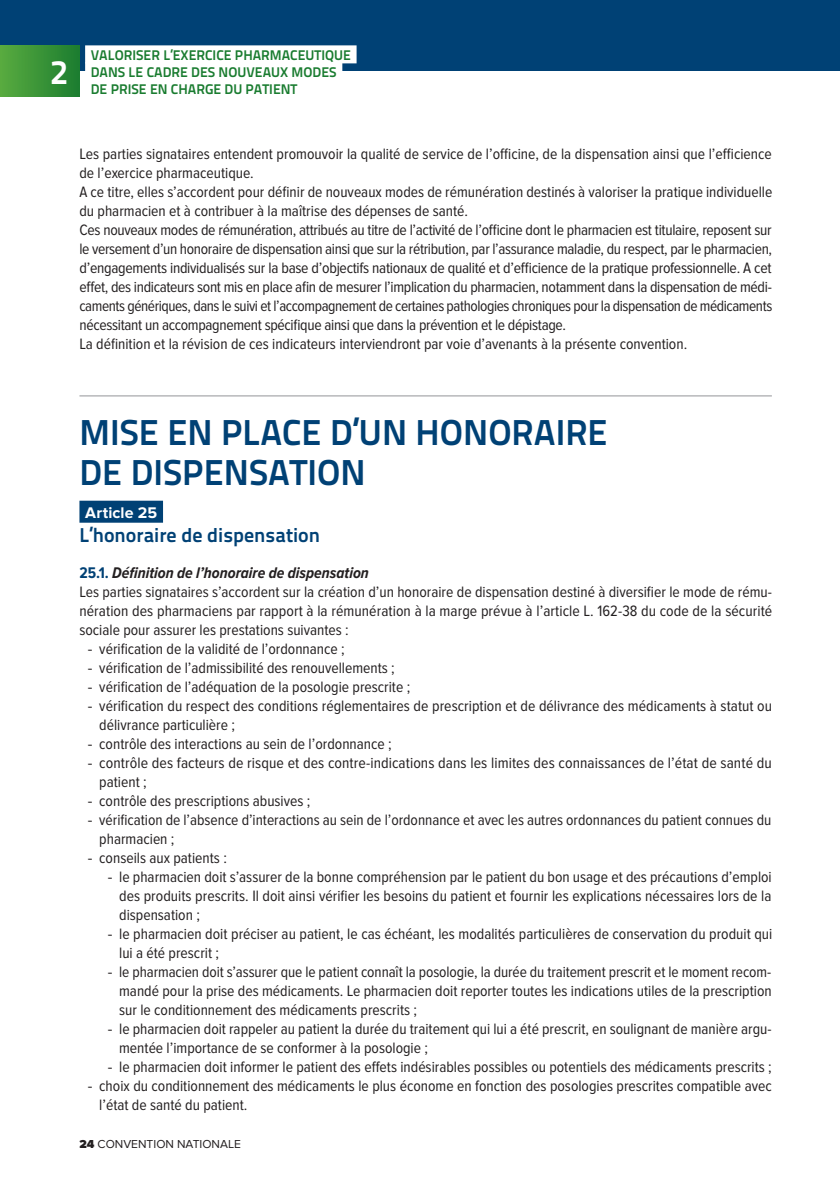
<style>
.page{position:relative;width:840px;height:1191px;background:#fff}
.page>*{position:absolute;margin:0;border:0;box-sizing:border-box;transform-origin:0 0}
.t1{font:700 36px "Titillium Text 22 L";color:#004175}
.t2{font:700 34px "Titillium Text 22 L";color:#fff}
.t3{font:700 20px "Titillium Text 22 L";color:#004175}
.t4{font:italic 700 16px "Proxima Nova Cond";color:#231f20}
.t5{font:700 16px "Proxima Nova";letter-spacing:.01em;color:#fff}
.t6{font:15.6px/19px "Proxima Nova Cond";color:#231f20}
.t7{font:15.6px/19px "Proxima Nova Cond";letter-spacing:-.02em;color:#231f20}
.t8{font:700 14px/17px "Titillium Text 22 L";color:#1a7c30}
.t9{font:12px "Proxima Nova";color:#231f20}
.s1{font-style:normal;color:#004175}
.s2{font-family:"Proxima Nova"}
.s3{font-weight:900}
</style>
<div class="page">
<div style="left:0;top:0;width:839px;height:70px;background:#004175"></div>
<div style="left:85px;top:45px;width:271px;height:18px;background:#fff"></div>
<div style="left:85px;top:62px;width:257px;height:18px;background:#fff"></div>
<div style="left:0;top:45px;width:79px;height:51px;background:linear-gradient(to right,#59ab3f,#1c7d30)"></div>
<hr style="left:79px;top:395px;width:692px;height:1px;background:#939598">
<div style="left:79px;top:501px;width:84px;height:22px;background:#004175"></div>
<h2 class="t2" style="left:50px;top:46px;width:20px">2</h2>
<p class="t8" style="left:91px;top:45px;width:261px">VALORISER L’EXERCICE PHARMACEUTIQUE<br>DANS LE CADRE DES NOUVEAUX MODES<br>DE PRISE EN CHARGE DU PATIENT</p>
<p class="t7" style="left:79px;top:145px;width:694px">Les parties signataires entendent promouvoir la qualité de service de l’officine, de la dispensation ainsi que l’efficience de l’exercice pharmaceutique.<br>A ce titre, elles s’accordent pour définir de nouveaux modes de rémunération destinés à valoriser la pratique individuelle du pharmacien et à contribuer à la maîtrise des dépenses de santé.<br>Ces nouveaux modes de rémunération, attribués au titre de l’activité de l’officine dont le pharmacien est titulaire, reposent sur le versement d’un honoraire de dispensation ainsi que sur la rétribution, par l’assurance maladie, du respect, par le pharmacien, d’engagements individualisés sur la base d’objectifs nationaux de qualité et d’efficience de la pratique professionnelle. A cet effet, des indicateurs sont mis en place afin de mesurer l’implication du pharmacien, notamment dans la dispensation de médi&shy;caments génériques, dans le suivi et l’accompagnement de certaines pathologies chroniques pour la dispensation de médicaments nécessitant un accompagnement spécifique ainsi que dans la prévention et le dépistage.<br>La définition et la révision de ces indicateurs interviendront par voie d’avenants à la présente convention.</p>
<h1 class="t1" style="left:79px;top:404px;width:162px">MISE ENPLACE</h1>
<h1 class="t1" style="left:330px;top:404px;width:108px">D’UN HONORAIRE</h1>
<h1 class="t1" style="left:79px;top:444px;width:72px">DE DISPENSATION</h1>
<p class="t5" style="left:85px;top:503px;width:74px">Article 25</p>
<p class="t3" style="left:79px;top:519px;width:242px">L’HONORAIRE DE DISPENSATION</p>
<p class="t4" style="left:79px;top:563px;width:291px"><span class="s1">25.1.</span> Définition de l’honoraire de dispensation</p>
<p class="t6" style="left:79px;top:582px;width:694px;text-align:justify">Les parties signataires s’accordent sur la création d’un honoraire de dispensation destiné à diversifier le mode de rému&shy;nération des pharmaciens par rapport à la rémunération à la marge prévue à l’article L. 162-38 du code de la sécurité sociale pour assurer les prestations suivantes :</p>
<p class="t6" style="left:88px;top:639px;width:258px"><span class="s2">-</span> vérification de la validité de l’ordonnance ;</p>
<p class="t6" style="left:88px;top:658px;width:308px"><span class="s2">-</span> vérification de l’admissibilité des renouvellements ;</p>
<p class="t6" style="left:88px;top:677px;width:323px"><span class="s2">-</span> vérification de l’adéquation de la posologie prescrite ;</p>
<p class="t6" style="left:99px;top:696px;width:674px;text-indent:-11px"><span class="s2">-</span> vérification du respect des conditions réglementaires de prescription et de délivrance des médicaments à statut ou délivrance particulière ;</p>
<p class="t6" style="left:88px;top:734px;width:305px"><span class="s2">-</span> contrôle des interactions au sein de l’ordonnance ;</p>
<p class="t6" style="left:99px;top:753px;width:673px;text-indent:-11px"><span class="s2">-</span> contrôle des facteurs de risque et des contre-indications dans les limites des connaissances de l’état de santé du patient ;</p>
<p class="t6" style="left:88px;top:791px;width:224px"><span class="s2">-</span> contrôle des prescriptions abusives ;</p>
<p class="t6" style="left:99px;top:810px;width:673px;text-indent:-11px"><span class="s2">-</span> vérification de l’absence d’interactions au sein de l’ordonnance et avec les autres ordonnances du patient connues du pharmacien ;</p>
<p class="t6" style="left:88px;top:848px;width:140px"><span class="s2">-</span> conseils aux patients :</p>
<p class="t6" style="left:119px;top:867px;width:653px;text-align:justify;text-indent:-11px"><span class="s2">-</span> le pharmacien doit s’assurer de la bonne compréhension par le patient du bon usage et des précautions d’emploi des produits prescrits. Il doit ainsi vérifier les besoins du patient et fournir les explications nécessaires lors de la dispensation ;</p>
<p class="t6" style="left:119px;top:924px;width:654px;text-indent:-11px"><span class="s2">-</span> le pharmacien doit préciser au patient, le cas échéant, les modalités particulières de conservation du produit qui lui a été prescrit ;</p>
<p class="t6" style="left:119px;top:962px;width:653px;text-align:justify;text-indent:-11px"><span class="s2">-</span> le pharmacien doit s’assurer que le patient connaît la posologie, la durée du traitement prescrit et le moment recom&shy;mandé pour la prise des médicaments. Le pharmacien doit reporter toutes les indications utiles de la prescription sur le conditionnement des médicaments prescrits ;</p>
<p class="t6" style="left:119px;top:1019px;width:653px;text-indent:-11px"><span class="s2">-</span> le pharmacien doit rappeler au patient la durée du traitement qui lui a été prescrit, en soulignant de manière argu&shy;mentée l’importance de se conformer à la posologie ;</p>
<p class="t6" style="left:108px;top:1057px;width:665px"><span class="s2">-</span> le pharmacien doit informer le patient des effets indésirables possibles ou potentiels des médicaments prescrits ;</p>
<p class="t6" style="left:99px;top:1076px;width:673px;text-indent:-11px"><span class="s2">-</span> choix du conditionnement des médicaments le plus économe en fonction des posologies prescrites compatible avec l’état de santé du patient.</p>
<p class="t9" style="left:79px;top:1136px;width:163px"><span class="s3">24</span> CONVENTION NATIONALE</p>
</div>
